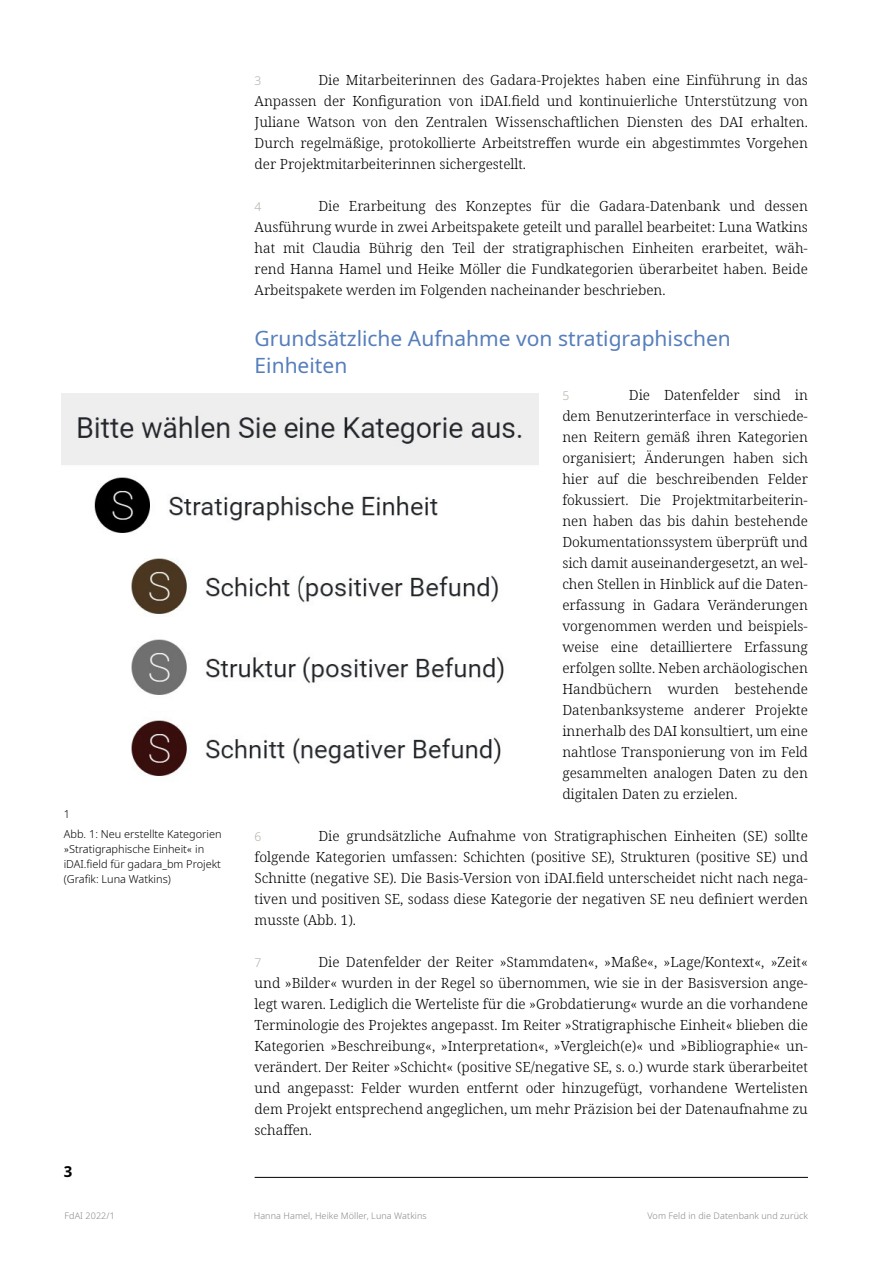
<style>
.page{position:relative;width:893px;height:1263px;background:#fff}
.page>*{position:absolute;margin:0;border:0;box-sizing:border-box;transform-origin:0 0}
.t1{font:21px/27px "Noto Sans";color:#557ebb}
.t2{font:700 15px "Noto Sans";color:#000}
.t3{font:300 13.95px/21px "Noto Serif";color:#000;text-align:justify}
.t4{font:300 12px "Noto Sans";color:#b4aea7}
.t5{font:300 10.95px/15px "Noto Sans";color:#000}
.t6{font:300 9px "Noto Sans";letter-spacing:.01em;color:#878787}
.s1{font-family:"Noto Serif"}
</style>
<div class="page">
<hr style="left:255px;top:1177px;width:553px;height:1px;background:#000">
<img style="left:62px;top:394px;width:476px;height:382px">
<p class="t5" style="left:64px;top:807px;width:8px">1</p>
<p class="t5" style="left:64px;top:826px;width:159px">Abb. 1: Neu erstellte Kategorien <span class="s1">»</span>Stratigraphische Einheit<span class="s1">«</span> in iDAI.field für gadara_bm Projekt (Grafik: Luna Watkins)</p>
<p class="t2" style="left:64px;top:1161px;width:10px">3</p>
<p class="t6" style="left:65px;top:1209px;width:52px">FdAI 2022/1</p>
<p class="t3" style="left:255px;top:70px;width:555px;text-indent:64px">Die Mitarbeiterinnen des Gadara-Projektes haben eine Einführung in das Anpassen der Konfiguration von iDAI.field und kontinuierliche Unterstützung von Juliane Watson von den Zentralen Wissenschaftlichen Diensten des DAI erhalten.<br>Durch regelmäßige, protokollierte Arbeitstreffen wurde ein abgestimmtes Vorgehen der Projektmitarbeiterinnen sichergestellt.</p>
<p class="t4" style="left:255px;top:198px;width:8px">4</p>
<p class="t4" style="left:255px;top:72px;width:8px">3</p>
<p class="t3" style="left:255px;top:196px;width:555px;text-indent:64px">Die Erarbeitung des Konzeptes für die Gadara--Datenbank und dessen Ausführung wurde in zwei Arbeitspakete geteilt und parallel bearbeitet: Luna Watkins hat mit Claudia Bührig den Teil der stratigraphischen Einheiten erarbeitet, wäh&shy;rend Hanna Hamel und Heike Möller die Fundkategorien überarbeitet haben. Beide Arbeitspakete werden im Folgenden nacheinander beschrieben.</p>
<h1 class="t1" style="left:255px;top:325px;width:478px">Grundsätzliche Aufnahme von stratigraphischen<br>Einheiten</h1>
<p class="t4" style="left:562px;top:387px;width:8px">5</p>
<p class="t3" style="left:562px;top:385px;width:247px;text-indent:67px">Die Datenfelder sind in dem Benutzerinterface in verschiede&shy;nen Reitern gemäß ihren Kategorien organisiert; Änderungen haben sich hier auf die beschreibenden Felder fokussiert. Die Projektmitarbeiterin&shy;nen haben das bis dahin bestehende Dokumentationssystem überprüft und sich damit auseinandergesetzt, an wel&shy;chen Stellen in Hinblick auf die Daten&shy;erfassung in Gadara Veränderungen vorgenommen werden und beispiels&shy;weise eine detailliertere Erfassung erfolgen sollte. Neben archäologischen Handbüchern wurden bestehende Datenbanksysteme anderer Projekte innerhalb des DAI konsultiert, um eine nahtlose Transponierung von im Feld gesammelten analogen Daten zu den digitalen Daten zu erzielen.</p>
<p class="t3" style="left:255px;top:826px;width:555px;text-indent:64px">Die grundsätzliche Aufnahme von Stratigraphischen Einheiten (SE) sollte folgende Kategorien umfassen: Schichten (positive SE), Strukturen (positive SE) und Schnitte (negative SE). Die Basis-Version von iDAI.field unterscheidet nicht nach nega&shy;tiven und positiven SE, sodass diese Kategorie der negativen SE neu definiert werden musste (Abb. 1).</p>
<p class="t4" style="left:255px;top:954px;width:8px">7</p>
<p class="t4" style="left:255px;top:828px;width:8px">6</p>
<p class="t3" style="left:255px;top:952px;width:555px;text-indent:64px">Die Datenfelder der Reiter »Stammdaten«, »Maße«, »Lage/Kontext«, »Zeit« und »Bilder« wurden in der Regel so übernommen, wie sie in der Basisversion ange&shy;legt waren. Lediglich die Werteliste für die »Grobdatierung« wurde an die vorhandene Terminologie des Projektes angepasst. Im Reiter »Stratigraphische Einheit« blieben die Kategorien »Beschreibung«, »Interpretation«, »Vergleich(e)« und »Bibliographie« un&shy;verändert. Der Reiter »Schicht« (positive SE/negative SE, s. o.) wurde stark überarbeitet und angepasst: Felder wurden entfernt oder hinzugefügt, vorhandene Wertelisten dem Projekt entsprechend angeglichen, um mehr Präzision bei der Datenaufnahme zu schaffen.</p>
<p class="t6" style="left:254px;top:1209px;width:174px">Hanna Hamel, Heike Möller, Luna Watkins</p>
<p class="t6" style="left:647px;top:1209px;width:162px">Vom Feld in die Datenbank und zurück</p>
</div>
